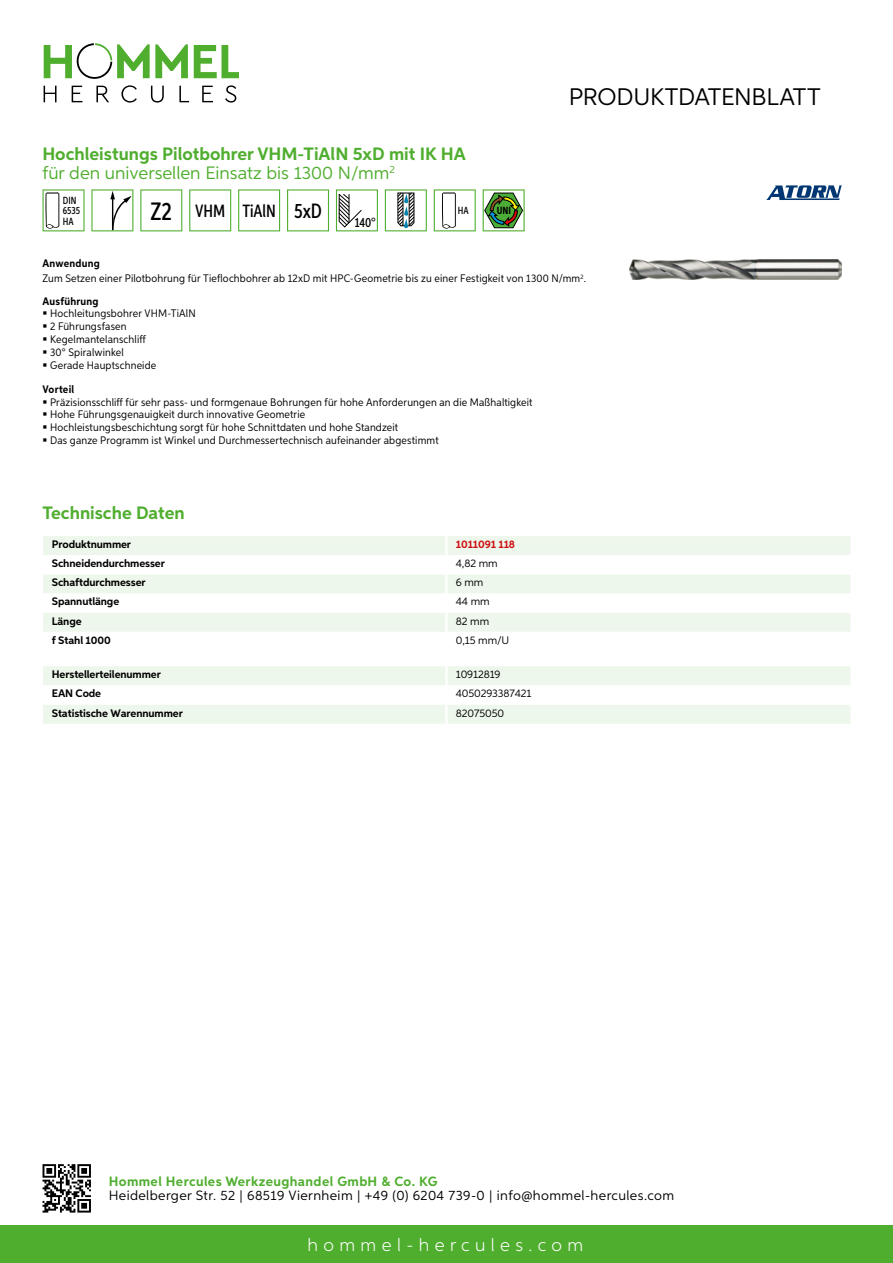
<style>
.page{position:relative;width:893px;height:1263px;background:#fff}
.page>*{position:absolute;margin:0;border:0;box-sizing:border-box;transform-origin:0 0}
.t1{font:24px "Aspira";letter-spacing:-.01em;color:#000}
.t2{font:700 18px/19.8px "Aspira";color:#50ae2f}
.t3{font:300 18px "Aspira";letter-spacing:.3em;color:#fff}
.t4{font:500 17.85px "Aspira XX Nar";color:#000}
.t5{font:13.5px "Aspira";letter-spacing:.03em;color:#000}
.t6{font:700 13.5px "Aspira";letter-spacing:.03em;color:#50ae2f}
.t7{font:500 13.35px "Aspira XX Nar";color:#000}
.t8{font:10.95px/12.8px "Aspira Nar";letter-spacing:.015em;color:#000}
.t9{font:700 10.95px "Aspira";letter-spacing:-.01em;color:#000}
.t10{font:10.95px "Aspira";letter-spacing:-.01em;color:#000}
.t11{font:700 10.95px "Aspira Nar";letter-spacing:.02em;color:#000}
.t12{font:700 10.95px "Aspira";letter-spacing:-.01em;color:#cd1013}
.t13{font:500 10.35px/10.4px "Aspira XX Nar";color:#000}
.t14{font:700 10.35px "Aspira XX Nar";color:#000}
.s1{font-weight:400}
.s2{font-size:25.2px}
.s3{font-size:20.7px}
.s4{font-weight:700}
</style>
<div class="page">
<div style="left:0;top:1226px;width:893px;height:37px;background:#50ae2f"></div>
<svg style="left:43px;top:1164px;width:48px;height:48px"></svg>
<svg style="left:194px;top:45px;width:45px;height:33px"></svg>
<svg style="left:44px;top:43px;width:144px;height:36px"></svg>
<svg style="left:44px;top:86px;width:13px;height:16px"></svg>
<svg style="left:72px;top:86px;width:10px;height:16px"></svg>
<svg style="left:96px;top:86px;width:13px;height:16px"></svg>
<svg style="left:121px;top:85px;width:16px;height:18px"></svg>
<svg style="left:151px;top:86px;width:13px;height:17px"></svg>
<svg style="left:179px;top:86px;width:10px;height:16px"></svg>
<svg style="left:202px;top:86px;width:11px;height:16px"></svg>
<svg style="left:225px;top:85px;width:11px;height:18px"></svg>
<div style="left:43px;top:536px;width:807px;height:19px;background:#eef7eb"></div>
<svg style="left:43px;top:575px;width:807px;height:57px;fill:#eef7eb"></svg>
<hr style="left:445px;top:536px;width:3px;height:19px;background:#fff">
<hr style="left:445px;top:574px;width:3px;height:19px;background:#fff">
<hr style="left:445px;top:593px;width:3px;height:20px;background:#fff">
<hr style="left:445px;top:613px;width:3px;height:19px;background:#fff">
<svg style="left:43px;top:666px;width:807px;height:58px"></svg>
<hr style="left:445px;top:705px;width:3px;height:19px;background:#fff">
<svg style="left:43px;top:189px;width:42px;height:42px"></svg>
<svg style="left:91px;top:189px;width:42px;height:42px"></svg>
<svg style="left:140px;top:189px;width:42px;height:42px"></svg>
<svg style="left:189px;top:189px;width:42px;height:42px"></svg>
<svg style="left:238px;top:189px;width:42px;height:42px"></svg>
<svg style="left:287px;top:189px;width:42px;height:42px"></svg>
<svg style="left:336px;top:189px;width:42px;height:42px"></svg>
<svg style="left:385px;top:189px;width:42px;height:42px"></svg>
<svg style="left:434px;top:189px;width:42px;height:42px"></svg>
<svg style="left:483px;top:189px;width:42px;height:42px"></svg>
<img style="left:629px;top:259px;width:213px;height:20px">
<svg style="left:766px;top:185px;width:76px;height:15px"></svg>
<h2 class="t2" style="left:43px;top:144px;width:425px">Hochleistungs Pilotbohrer VHM-TiAlN 5xD mit IK HA <span class="s1">für den universellen Einsatz bis 1300 N/mm</span><sup>2</sup></h2>
<p class="t13" style="left:63px;top:195px;width:19px">DIN<br>6535<br>HA</p>
<h3 class="t4" style="left:151px;top:200px;width:173px"><span class="s2">Z2</span> VHM TiAlN <span class="s3">5xD</span></h3>
<p class="t7" style="left:355px;top:215px;width:22px">140°</p>
<p class="t13" style="left:458px;top:205px;width:12px">HA</p>
<p class="t14" style="left:497px;top:205px;width:16px">UNI</p>
<h1 class="t1" style="left:569px;top:82px;width:253px">Produktdatenblatt</h1>
<p class="t8" style="left:43px;top:256px;width:545px;line-height:15.1px"><span class="s4">Anwendung<br></span>Zum Setzen einer Pilotbohrung für Tieflochbohrer ab 12xD mit HPC-Geometrie bis zu einer Festigkeit von 1300 N/mm<sup>2</sup>.</p>
<p class="t11" style="left:43px;top:294px;width:58px">Ausführung</p>
<p class="t8" style="left:50px;top:307px;width:147px">Hochleitungsbohrer VHM-TiAlN<br>2 Führungsfasen<br>Kegelmantelanschliff<br>30° Spiralwinkel<br>Gerade Hauptschneide</p>
<p class="t11" style="left:43px;top:382px;width:33px">Vorteil</p>
<p class="t8" style="left:50px;top:395px;width:484px">Präzisionsschliff für sehr pass- und formgenaue Bohrungen für hohe Anforderungen an die Maßhaltigkeit Hohe Führungsgenauigkeit durch innovative Geometrie<br>Hochleistungsbeschichtung sorgt für hohe Schnittdaten und hohe Standzeit<br>Das ganze Programm ist Winkel und Durchmessertechnisch aufeinander abgestimmt</p>
<h2 class="t2" style="left:43px;top:503px;width:144px">Technische Daten</h2>
<p class="t9" style="left:52px;top:537px;width:81px">Produktnummer</p>
<p class="t12" style="left:456px;top:537px;width:61px">1011091 118</p>
<p class="t9" style="left:52px;top:557px;width:115px">Schneidendurchmesser</p>
<p class="t10" style="left:456px;top:557px;width:43px">4,82 mm</p>
<p class="t9" style="left:52px;top:576px;width:95px">Schaftdurchmesser</p>
<p class="t10" style="left:456px;top:576px;width:29px">6 mm</p>
<p class="t9" style="left:52px;top:595px;width:69px">Spannutlänge</p>
<p class="t10" style="left:456px;top:595px;width:35px">44 mm</p>
<p class="t9" style="left:52px;top:614px;width:31px">Länge</p>
<p class="t10" style="left:456px;top:614px;width:35px">82 mm</p>
<p class="t9" style="left:52px;top:633px;width:60px">f Stahl 1000</p>
<p class="t10" style="left:456px;top:633px;width:53px">0,15 mm/U</p>
<p class="t9" style="left:52px;top:668px;width:111px">Herstellerteilenummer</p>
<p class="t10" style="left:456px;top:668px;width:46px">10912819</p>
<p class="t9" style="left:52px;top:687px;width:51px">EAN Code</p>
<p class="t10" style="left:456px;top:687px;width:77px">4050293387421</p>
<p class="t9" style="left:52px;top:706px;width:132px">Statistische Warennummer</p>
<p class="t10" style="left:456px;top:706px;width:50px">82075050</p>
<p class="t6" style="left:109px;top:1172px;width:330px">Hommel Hercules Werkzeughandel GmbH &amp; Co. KG</p>
<p class="t5" style="left:109px;top:1187px;width:567px">Heidelberger Str. 52 | 68519 Viernheim | +49 (0) 6204 739-0 | info@hommel-hercules.com</p>
<h2 class="t3" style="left:307px;top:1234px;width:277px">hommel-hercules.com</h2>
</div>
